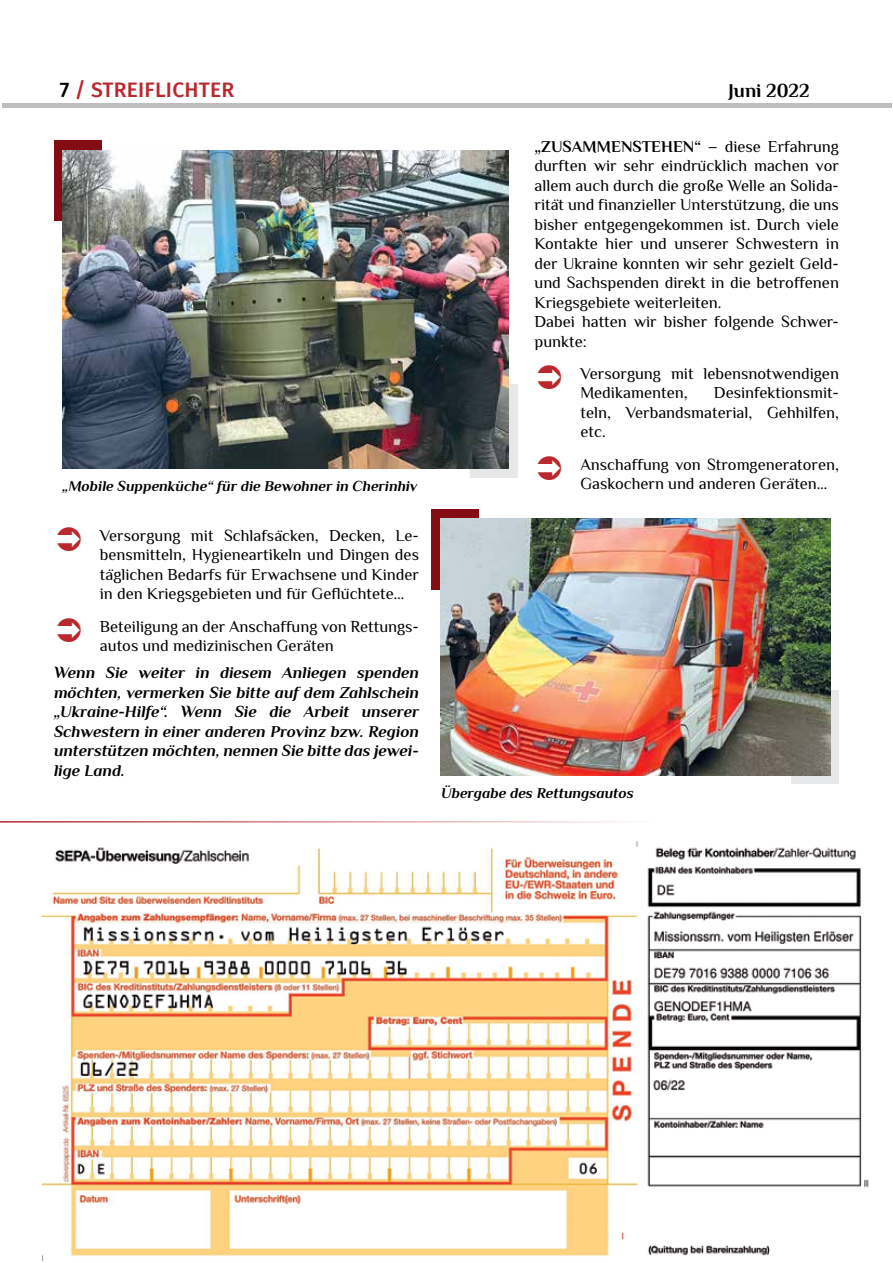
<style>
.page{position:relative;width:893px;height:1263px;background:#fff}
.page>*{position:absolute;margin:0;border:0;box-sizing:border-box;transform-origin:0 0}
.t1{font:500 21px "Fira Sans";letter-spacing:.01em;color:#ba282e}
.t2{font:700 19.5px "Philosopher";color:#000}
.t3{font:16.5px/19.5px "Philosopher";color:#000}
.t4{font:italic 700 16.5px/19.5px "Philosopher";color:#000;text-align:justify}
.t5{font:italic 700 15px "Philosopher";color:#000}
.s1{color:#000}
.s2{font-weight:700}
</style>
<div class="page">
<div style="left:2px;top:103px;width:890px;height:5px;background:#bcbec0"></div>
<hr style="left:0;top:821px;width:657px;height:1px;background:#ba282e">
<img style="left:43px;top:841px;width:826px;height:419px">
<div style="left:54px;top:140px;width:47px;height:80px;background:#840d13"></div>
<div style="left:432px;top:510px;width:47px;height:80px;background:#840d13"></div>
<div style="left:471px;top:384px;width:47px;height:94px;background:#e6e7e8"></div>
<div style="left:792px;top:691px;width:47px;height:93px;background:#e6e7e8"></div>
<img style="left:63px;top:151px;width:446px;height:318px">
<img style="left:440px;top:518px;width:390px;height:258px">
<p class="t1" style="left:60px;top:73px;width:176px"><span class="s1">7</span> / STREIFLICHTER</p>
<p class="t2" style="left:728px;top:77px;width:83px">Juni 2022</p>
<p class="t5" style="left:63px;top:476px;width:356px">„Mobile Suppenküche“ für die Bewohner in Cherinhiv</p>
<p class="t3" style="left:100px;top:526px;width:321px;text-align:justify">Versorgung mit Schlafsäcken, Decken, Le&shy;bensmitteln, Hygieneartikeln und Dingen des täglichen Bedarfs für Erwachsene und Kinder in den Kriegsgebieten und für Geflüchtete…</p>
<p class="t3" style="left:100px;top:616px;width:321px">Beteiligung an der Anschaffung von Rettungs&shy;autos und medizinischen Geräten</p>
<p class="t4" style="left:54px;top:663px;width:367px">Wenn Sie weiter in diesem Anliegen spenden möchten, vermerken Sie bitte auf dem Zahlschein „Ukraine-Hilfe“. Wenn Sie die Arbeit unserer Schwestern in einer anderen Provinz bzw. Region unterstützen möchten, nennen Sie bitte das jewei&shy;lige Land.</p>
<p class="t3" style="left:534px;top:136px;width:306px"><span class="s2">„ZUSAMMENSTEHEN“</span> – diese Erfahrung durften wir sehr eindrücklich machen vor allem auch durch die große Welle an Solida&shy;rität und finanzieller Unterstützung, die uns bisher entgegengekommen ist. Durch viele Kontakte hier und unserer Schwestern in der Ukraine konnten wir sehr gezielt Geld&shy;und Sachspenden direkt in die betroffenen Kriegsgebiete weiterleiten.<br>Dabei hatten wir bisher folgende Schwer&shy;punkte:</p>
<p class="t3" style="left:580px;top:364px;width:260px">Versorgung mit lebensnotwendigen<br>Medikamenten,</p>
<p class="t3" style="left:580px;top:383px;width:260px;text-align:justify;text-indent:133px">Desinfektionsmit&shy;teln, Verbandsmaterial, Gehhilfen, etc.</p>
<p class="t3" style="left:580px;top:454px;width:260px">Anschaffung von Stromgeneratoren,<br>Gaskochern und anderen Geräten…</p>
<p class="t5" style="left:441px;top:782px;width:194px">Übergabe des Rettungsautos</p>
</div>
